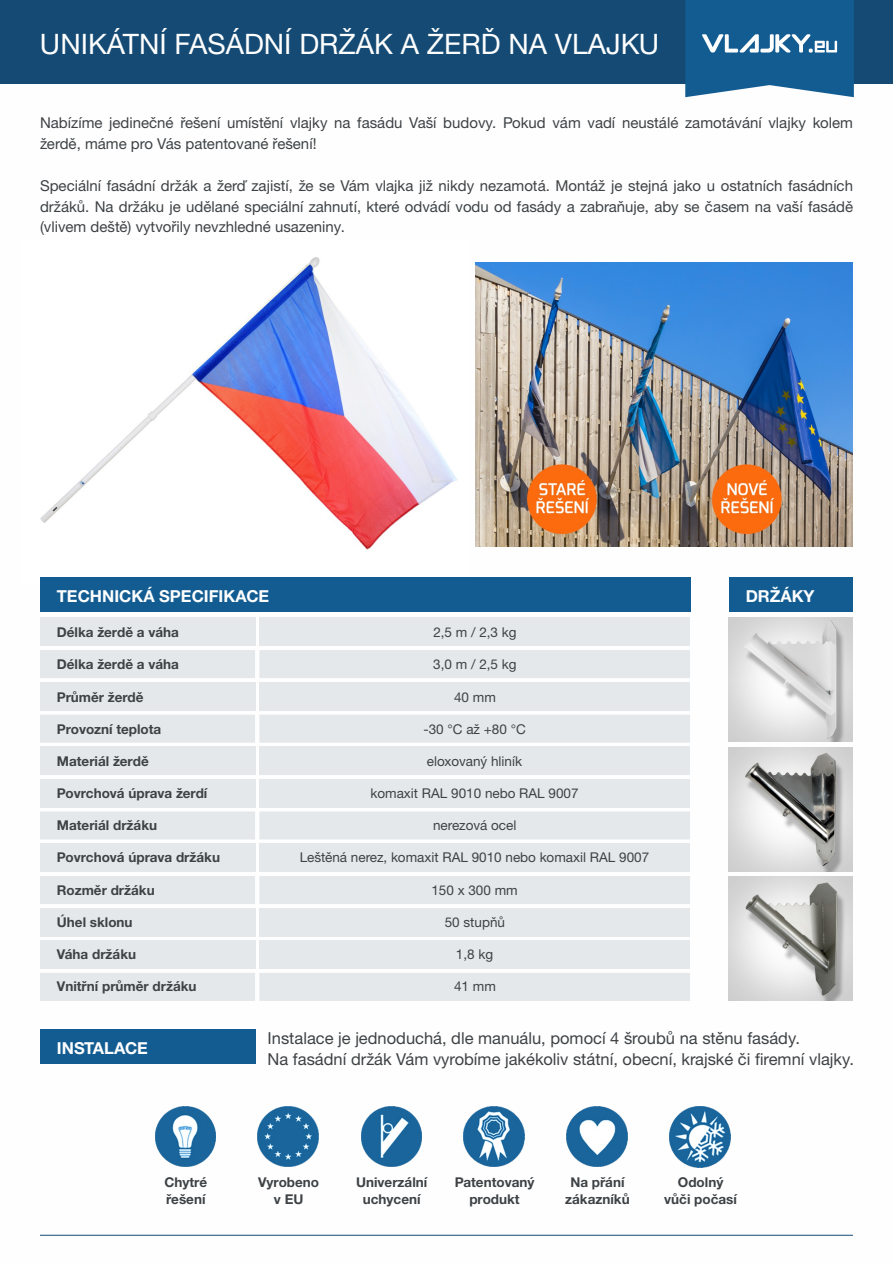
<style>
.page{position:relative;width:893px;height:1263px;background:#fff}
.page>*{position:absolute;margin:0;border:0;box-sizing:border-box;transform-origin:0 0}
.t1{font:28.2px "Helvetica Neue LTW1 G";color:#fefefe}
.t2{font:16.5px/20.9px "Helvetica Neue LTW1 G";color:#3e4245}
.t3{font:700 16.5px "Helvetica Neue LTW1 G";color:#fefefe}
.t4{font:15px/20.9px "Helvetica Neue LTW1 G";color:#3e4245}
.t5{font:700 13.5px/17px "Helvetica Neue LTW1 G";color:#3e4245;text-align:center}
.t6{font:13.5px "Helvetica Neue LTW1 G";color:#3e4245}
</style>
<div class="page">
<div style="left:0;top:0;width:893px;height:84px;background:#144a73"></div>
<div style="left:40px;top:1029px;width:215px;height:35px;background:#125c92"></div>
<hr style="left:40px;top:1235px;width:813px;height:1px;background:#144a73">
<svg style="left:685px;top:0;width:169px;height:97px"></svg>
<img style="left:729px;top:618px;width:124px;height:124px">
<img style="left:729px;top:747px;width:124px;height:124px">
<img style="left:729px;top:877px;width:124px;height:124px">
<img style="left:476px;top:263px;width:377px;height:283px">
<img style="left:40px;top:257px;width:417px;height:293px">
<div style="left:40px;top:618px;width:215px;height:28px;background:#e4e8ea"></div>
<div style="left:40px;top:650px;width:215px;height:28px;background:#e4e8ea"></div>
<div style="left:40px;top:682px;width:215px;height:28px;background:#e4e8ea"></div>
<div style="left:40px;top:715px;width:215px;height:28px;background:#e4e8ea"></div>
<div style="left:40px;top:747px;width:215px;height:28px;background:#e4e8ea"></div>
<div style="left:40px;top:779px;width:215px;height:28px;background:#e4e8ea"></div>
<div style="left:40px;top:811px;width:215px;height:28px;background:#e4e8ea"></div>
<div style="left:40px;top:844px;width:215px;height:28px;background:#e4e8ea"></div>
<div style="left:40px;top:876px;width:215px;height:28px;background:#e4e8ea"></div>
<div style="left:40px;top:908px;width:215px;height:28px;background:#e4e8ea"></div>
<div style="left:40px;top:940px;width:215px;height:29px;background:#e4e8ea"></div>
<div style="left:40px;top:973px;width:215px;height:28px;background:#e4e8ea"></div>
<div style="left:40px;top:577px;width:650px;height:35px;background:#125c92"></div>
<div style="left:259px;top:650px;width:431px;height:28px;background:#e4e8ea"></div>
<div style="left:259px;top:682px;width:431px;height:28px;background:#e4e8ea"></div>
<div style="left:259px;top:715px;width:431px;height:28px;background:#e4e8ea"></div>
<div style="left:259px;top:747px;width:431px;height:28px;background:#e4e8ea"></div>
<div style="left:259px;top:779px;width:431px;height:28px;background:#e4e8ea"></div>
<div style="left:259px;top:811px;width:431px;height:28px;background:#e4e8ea"></div>
<div style="left:259px;top:844px;width:431px;height:28px;background:#e4e8ea"></div>
<div style="left:259px;top:876px;width:431px;height:28px;background:#e4e8ea"></div>
<div style="left:259px;top:908px;width:431px;height:28px;background:#e4e8ea"></div>
<div style="left:259px;top:940px;width:431px;height:29px;background:#e4e8ea"></div>
<div style="left:259px;top:973px;width:431px;height:28px;background:#e4e8ea"></div>
<div style="left:259px;top:618px;width:431px;height:28px;background:#e4e8ea"></div>
<div style="left:729px;top:577px;width:124px;height:35px;background:#125c92"></div>
<img style="left:567px;top:1106px;width:61px;height:61px">
<img style="left:464px;top:1106px;width:61px;height:61px">
<img style="left:361px;top:1106px;width:61px;height:61px">
<img style="left:258px;top:1106px;width:61px;height:61px">
<img style="left:155px;top:1106px;width:61px;height:61px">
<img style="left:670px;top:1106px;width:61px;height:61px">
<h1 class="t1" style="left:40px;top:34px;width:621px">UNIKÁTNÍ FASÁDNÍ DRŽÁK A ŽERĎ NA VLAJKU</h1>
<p class="t4" style="left:40px;top:115px;width:814px">Nabízíme jedinečné řešení umístění vlajky na fasádu Vaší budovy. Pokud vám vadí neustálé zamotávání vlajky kolem žerdě, máme pro Vás patentované řešení!</p>
<p class="t4" style="left:40px;top:177px;width:814px;text-align:justify">Speciální fasádní držák a žerď zajistí, že se Vám vlajka již nikdy nezamotá. Montáž je stejná jako u ostatních fasádních držáků. Na držáku je udělané speciální zahnutí, které odvádí vodu od fasády a zabraňuje, aby se časem na vaší fasádě (vlivem deště) vytvořily nevzhledné usazeniny.</p>
<p class="t3" style="left:57px;top:590px;width:214px">TECHNICKÁ SPECIFIKACE</p>
<p class="t5" style="left:57px;top:626px;width:123px">Délka žerdě a váha</p>
<p class="t5" style="left:57px;top:658px;width:123px">Délka žerdě a váha</p>
<p class="t5" style="left:57px;top:690px;width:88px">Průměr žerdě</p>
<p class="t5" style="left:57px;top:722px;width:106px">Provozní teplota</p>
<p class="t5" style="left:57px;top:754px;width:93px">Materiál žerdě</p>
<p class="t5" style="left:57px;top:787px;width:152px">Povrchová úprava žerdí</p>
<p class="t5" style="left:57px;top:819px;width:102px">Materiál držáku</p>
<p class="t5" style="left:57px;top:851px;width:165px">Povrchová úprava držáku</p>
<p class="t5" style="left:57px;top:883px;width:99px">Rozměr držáku</p>
<p class="t5" style="left:57px;top:915px;width:77px">Úhel sklonu</p>
<p class="t5" style="left:57px;top:947px;width:81px">Váha držáku</p>
<p class="t5" style="left:57px;top:980px;width:141px">Vnitřní průměr držáku</p>
<p class="t6" style="left:433px;top:627px;width:85px">2,5 m / 2,3 kg</p>
<p class="t6" style="left:433px;top:660px;width:85px">3,0 m / 2,5 kg</p>
<p class="t6" style="left:454px;top:692px;width:43px">40 mm</p>
<p class="t6" style="left:423px;top:724px;width:104px">-30 °C až +80 °C</p>
<p class="t6" style="left:427px;top:756px;width:97px">eloxovaný hliník</p>
<p class="t6" style="left:371px;top:788px;width:209px">komaxit RAL 9010 nebo RAL 9007</p>
<p class="t6" style="left:433px;top:820px;width:85px">nerezová ocel</p>
<p class="t6" style="left:300px;top:853px;width:351px">Leštěná nerez, komaxit RAL 9010 nebo komaxil RAL 9007</p>
<p class="t6" style="left:431px;top:885px;width:88px">150 x 300 mm</p>
<p class="t6" style="left:445px;top:917px;width:62px">50 stupňů</p>
<p class="t6" style="left:456px;top:949px;width:39px">1,8 kg</p>
<p class="t6" style="left:454px;top:981px;width:43px">41 mm</p>
<p class="t3" style="left:746px;top:590px;width:70px">DRŽÁKY</p>
<p class="t3" style="left:57px;top:1042px;width:93px">INSTALACE</p>
<p class="t2" style="left:268px;top:1030px;width:588px">Instalace je jednoduchá, dle manuálu, pomocí 4 šroubů na stěnu fasády.<br>Na fasádní držák Vám vyrobíme jakékoliv státní, obecní, krajské či firemní vlajky.</p>
<p class="t5" style="left:165px;top:1176px;width:44px;text-align:left">Chytré řešení</p>
<p class="t5" style="left:258px;top:1176px;width:63px">Vyrobeno v EU</p>
<p class="t5" style="left:356px;top:1176px;width:73px">Univerzální uchycení</p>
<p class="t5" style="left:455px;top:1176px;width:81px">Patentovaný produkt</p>
<p class="t5" style="left:565px;top:1176px;width:66px">Na přání zákazníků</p>
<p class="t5" style="left:664px;top:1176px;width:74px">Odolný vůči počasí</p>
</div>
